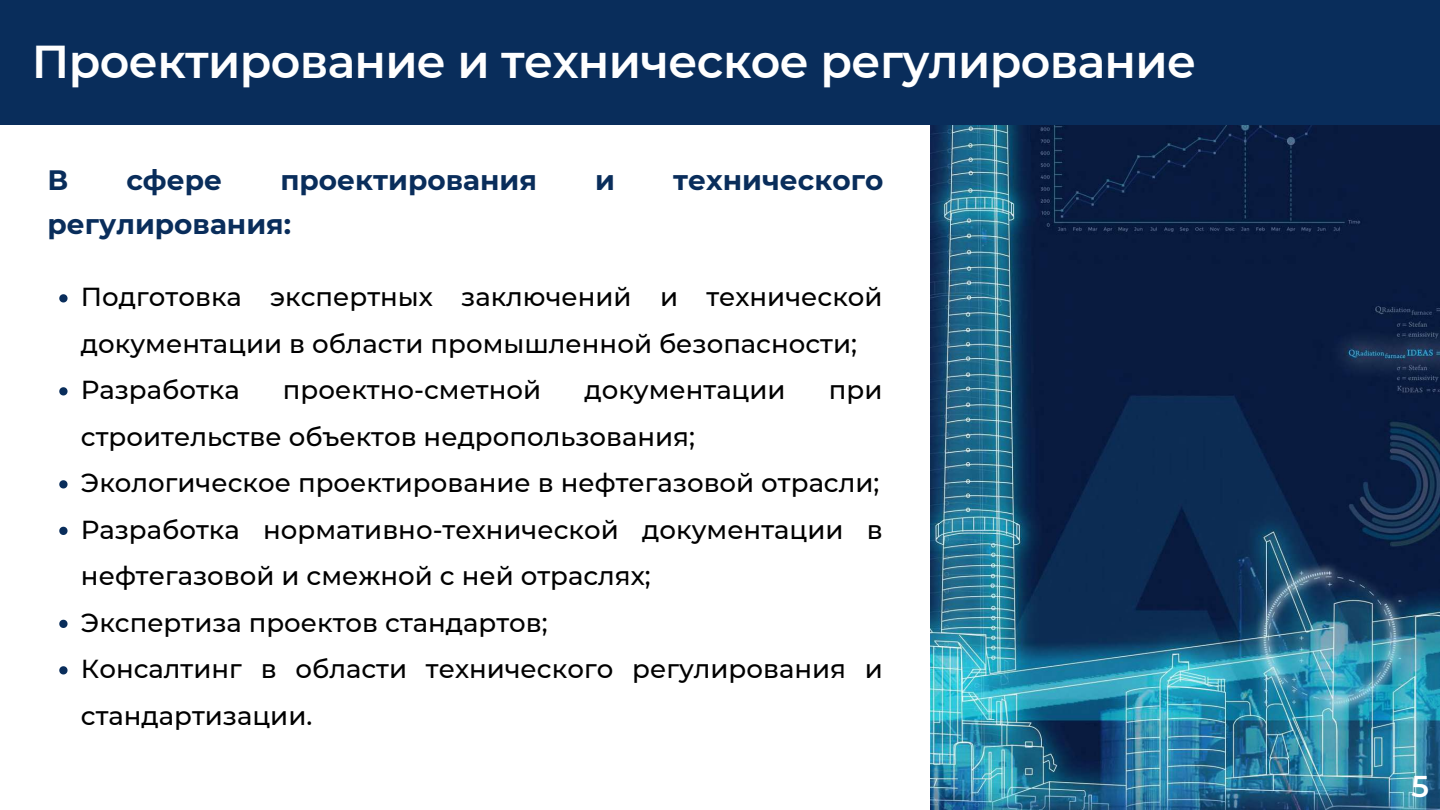
<style>
.page{position:relative;width:1440px;height:810px;background:#fff}
.page>*{position:absolute;margin:0;border:0;box-sizing:border-box;transform-origin:0 0}
.t1{font:600 46px "Montserrat";letter-spacing:-.015em;color:#fff}
.t2{font:600 30px "Montserrat";color:#fff}
.t3{font:700 28px "Montserrat";color:#092d5b}
.t4{font:500 26px/46.5px "Montserrat";color:#000}
</style>
<div class="page">
<img style="left:931px;top:125px;width:509px;height:685px">
<div style="left:0;top:0;width:1440px;height:125px;background:#092d5b"></div>
<svg style="left:59px;top:294px;width:9px;height:8px"></svg>
<svg style="left:59px;top:387px;width:9px;height:8px"></svg>
<svg style="left:59px;top:480px;width:9px;height:8px"></svg>
<svg style="left:59px;top:527px;width:9px;height:8px"></svg>
<svg style="left:59px;top:620px;width:9px;height:8px"></svg>
<svg style="left:59px;top:666px;width:9px;height:8px"></svg>
<h1 class="t1" style="left:32px;top:34px;width:1166px">Проектирование и техническое регулирование</h1>
<p class="t3" style="left:47px;top:162px;width:22px">В</p>
<p class="t3" style="left:126px;top:162px;width:97px">сфере</p>
<p class="t3" style="left:280px;top:162px;width:258px">проектирования</p>
<p class="t3" style="left:595px;top:162px;width:21px">и</p>
<p class="t3" style="left:673px;top:162px;width:212px">технического</p>
<p class="t3" style="left:47px;top:207px;width:245px">регулирования:</p>
<p class="t4" style="left:81px;top:274px;width:803px">Подготовка экспертных заключений и технической документации в области промышленной безопасности;<br>Разработка</p>
<p class="t4" style="left:283px;top:367px;width:260px">проектно-сметной</p>
<p class="t4" style="left:584px;top:367px;width:203px">документации</p>
<p class="t4" style="left:829px;top:367px;width:55px">при</p>
<p class="t4" style="left:81px;top:413px;width:804px">строительстве объектов недропользования; Экологическое проектирование в нефтегазовой отрасли; Разработка нормативно-технической документации в нефтегазовой и смежной с ней отраслях;<br>Экспертиза проектов стандартов;<br>Консалтинг в области технического регулирования и стандартизации.</p>
<p class="t2" style="left:1411px;top:768px;width:19px">5</p>
</div>
